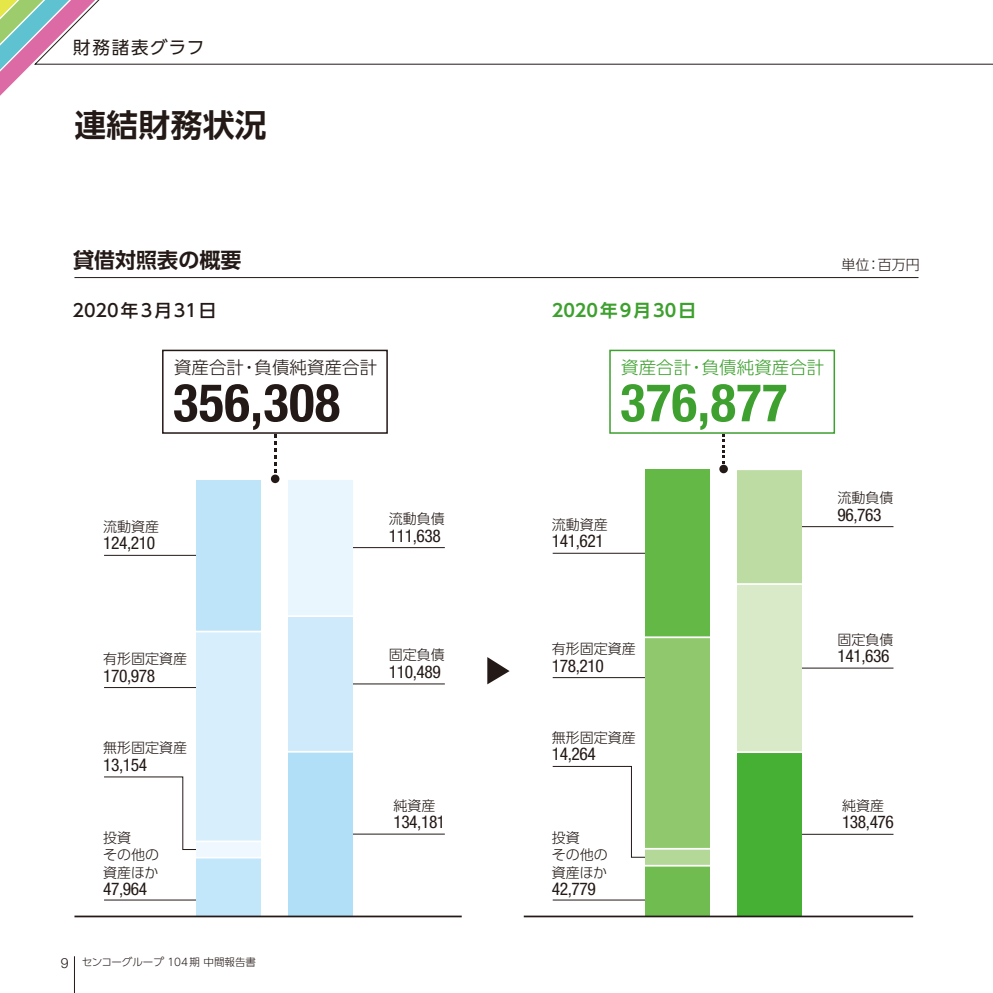
<style>
.page{position:relative;width:993px;height:993px;background:#fff}
.page>*{position:absolute;margin:0;border:0;box-sizing:border-box;transform-origin:0 0}
.t1{font:700 condensed 52.5px "Helvetica Neue LT Std";letter-spacing:.01em;color:#3ea02f}
.t2{font:700 condensed 52.5px "Helvetica Neue LT Std";letter-spacing:.01em;color:#231916}
.t3{font:700 31.5px "UD Shin Go Pro De";letter-spacing:.02em;color:#231916}
.t4{font:700 21px "UD Shin Go Pro De";color:#231916}
.t5{font:condensed 17.5px "Helvetica Neue LT Std";letter-spacing:-.025em;color:#231916}
.t6{font:300 17.5px "UD Shin Go Pro";color:#3ea02f}
.t7{font:300 17.5px "UD Shin Go Pro";color:#231916}
.t8{font:500 17.5px "UD Shin Go Pro";letter-spacing:.11em;color:#231916}
.t9{font:700 17.5px "UD Shin Go Pro De";letter-spacing:.115em;color:#3ea02f}
.t10{font:17.5px "UD Shin Go Pro";letter-spacing:.09em;color:#231916}
.t11{font:300 14px/17.5px "UD Shin Go Pro";color:#231916}
.t12{font:300 10.5px "UD Shin Go Pro";color:#231916}
.s1{font-family:"Helvetica Neue LT Std";font-size:14px}
</style>
<div class="page">
<hr style="left:74px;top:277px;width:844px;height:1px;background:#231916">
<hr style="left:104px;top:899px;width:96px;height:1px;background:#231916">
<hr style="left:348px;top:547px;width:96px;height:1px;background:#231916">
<hr style="left:348px;top:683px;width:96px;height:1px;background:#231916">
<hr style="left:348px;top:833px;width:96px;height:1px;background:#231916">
<div style="left:609px;top:349px;width:225px;height:84px;border:2px solid #3ea02f"></div>
<hr style="left:104px;top:555px;width:96px;height:1px;background:#231916">
<hr style="left:104px;top:687px;width:96px;height:1px;background:#231916">
<svg style="left:104px;top:776px;width:93px;height:74px"></svg>
<svg style="left:487px;top:657px;width:22px;height:27px"></svg>
<hr style="left:552px;top:899px;width:97px;height:1px;background:#231916">
<svg style="left:722px;top:434px;width:2px;height:29px"></svg>
<div style="left:719px;top:464px;width:8px;height:9px;background:#231916;border-radius:50%"></div>
<svg style="left:274px;top:434px;width:2px;height:39px"></svg>
<div style="left:271px;top:474px;width:8px;height:9px;background:#231916;border-radius:50%"></div>
<hr style="left:796px;top:526px;width:97px;height:1px;background:#231916">
<hr style="left:796px;top:667px;width:97px;height:1px;background:#231916">
<hr style="left:796px;top:833px;width:97px;height:1px;background:#231916">
<hr style="left:552px;top:552px;width:97px;height:1px;background:#231916">
<hr style="left:552px;top:677px;width:97px;height:1px;background:#231916">
<svg style="left:552px;top:765px;width:93px;height:92px"></svg>
<div style="left:645px;top:848px;width:64px;height:17px;background:#b4d898"></div>
<div style="left:645px;top:469px;width:64px;height:168px;background:#64b846"></div>
<div style="left:645px;top:637px;width:64px;height:211px;background:#90c86d"></div>
<div style="left:645px;top:865px;width:64px;height:51px;background:#70bc50"></div>
<div style="left:737px;top:469px;width:64px;height:115px;background:#bcdca3"></div>
<div style="left:737px;top:584px;width:64px;height:167px;background:#d8eac8"></div>
<div style="left:737px;top:751px;width:64px;height:165px;background:#46b035"></div>
<hr style="left:523px;top:915px;width:389px;height:2px;background:#231916">
<div style="left:288px;top:479px;width:65px;height:137px;background:#eaf6fd"></div>
<div style="left:288px;top:616px;width:65px;height:135px;background:#cfebfb"></div>
<div style="left:288px;top:751px;width:65px;height:165px;background:#b1dff8"></div>
<div style="left:197px;top:479px;width:64px;height:152px;background:#bee4f9"></div>
<div style="left:197px;top:631px;width:64px;height:210px;background:#d7eefc"></div>
<div style="left:197px;top:841px;width:64px;height:16px;background:#eef8fe"></div>
<div style="left:197px;top:857px;width:64px;height:59px;background:#c2e6fa"></div>
<hr style="left:74px;top:915px;width:387px;height:2px;background:#231916">
<hr style="left:194px;top:856px;width:69px;height:2px;background:#fff">
<hr style="left:194px;top:840px;width:69px;height:2px;background:#fff">
<hr style="left:194px;top:630px;width:69px;height:2px;background:#fff">
<hr style="left:194px;top:478px;width:69px;height:2px;background:#fff">
<hr style="left:286px;top:615px;width:69px;height:1px;background:#fff">
<hr style="left:286px;top:478px;width:69px;height:2px;background:#fff">
<hr style="left:286px;top:750px;width:69px;height:2px;background:#fff">
<hr style="left:642px;top:847px;width:70px;height:2px;background:#fff">
<hr style="left:642px;top:636px;width:70px;height:2px;background:#fff">
<hr style="left:734px;top:583px;width:70px;height:1px;background:#fff">
<hr style="left:734px;top:468px;width:70px;height:2px;background:#fff">
<hr style="left:734px;top:751px;width:70px;height:1px;background:#fff">
<hr style="left:642px;top:864px;width:70px;height:2px;background:#fff">
<div style="left:162px;top:349px;width:226px;height:84px;border:2px solid #231916"></div>
<svg style="left:0;top:0;width:110px;height:96px"></svg>
<svg style="left:34px;top:0;width:958px;height:64px"></svg>
<hr style="left:74px;top:955px;width:1px;height:37px;background:#231916">
<p class="t10" style="left:73px;top:33px;width:133px">財務諸表グラフ</p>
<h2 class="t3" style="left:74px;top:99px;width:194px">連結財務状況</h2>
<p class="t4" style="left:73px;top:243px;width:170px">貸借対照表の概要</p>
<p class="t11" style="left:841px;top:255px;width:80px">単位：百万円</p>
<p class="t8" style="left:72px;top:296px;width:145px">2020年3月31日</p>
<p class="t9" style="left:551px;top:296px;width:145px">2020年9月30日</p>
<p class="t7" style="left:174px;top:353px;width:204px">資産合計・負債純資産合計</p>
<h1 class="t2" style="left:173px;top:370px;width:168px">356,308</h1>
<p class="t11" style="left:103px;top:517px;width:57px">流動資産</p>
<p class="t5" style="left:103px;top:533px;width:53px">124,210</p>
<p class="t11" style="left:389px;top:509px;width:57px">流動負債</p>
<p class="t5" style="left:389px;top:525px;width:53px">111,638</p>
<p class="t11" style="left:103px;top:649px;width:85px">有形固定資産</p>
<p class="t5" style="left:103px;top:665px;width:53px">170,978</p>
<p class="t11" style="left:103px;top:738px;width:85px">無形固定資産</p>
<p class="t5" style="left:103px;top:754px;width:46px">13,154</p>
<p class="t11" style="left:103px;top:827px;width:57px">投資<br>その他の資産ほか</p>
<p class="t5" style="left:103px;top:878px;width:46px">47,964</p>
<p class="t12" style="left:61px;top:952px;width:197px"><span class="s1">9</span> センコーグループ 104期 中間報告書</p>
<p class="t11" style="left:389px;top:645px;width:57px">固定負債</p>
<p class="t5" style="left:389px;top:661px;width:53px">110,489</p>
<p class="t11" style="left:393px;top:795px;width:43px">純資産</p>
<p class="t5" style="left:393px;top:811px;width:53px">134,181</p>
<p class="t6" style="left:621px;top:353px;width:204px">資産合計・負債純資産合計</p>
<h1 class="t1" style="left:620px;top:370px;width:168px">376,877</h1>
<p class="t11" style="left:551px;top:515px;width:57px">流動資産</p>
<p class="t5" style="left:551px;top:530px;width:53px">141,621</p>
<p class="t11" style="left:837px;top:488px;width:57px">流動負債</p>
<p class="t5" style="left:837px;top:504px;width:46px">96,763</p>
<p class="t11" style="left:551px;top:639px;width:85px">有形固定資産</p>
<p class="t5" style="left:551px;top:655px;width:53px">178,210</p>
<p class="t11" style="left:551px;top:728px;width:85px">無形固定資産</p>
<p class="t5" style="left:551px;top:743px;width:46px">14,264</p>
<p class="t11" style="left:551px;top:827px;width:57px">投資<br>その他の資産ほか</p>
<p class="t5" style="left:551px;top:878px;width:46px">42,779</p>
<p class="t11" style="left:837px;top:629px;width:57px">固定負債</p>
<p class="t5" style="left:837px;top:645px;width:53px">141,636</p>
<p class="t11" style="left:841px;top:795px;width:43px">純資産</p>
<p class="t5" style="left:841px;top:811px;width:53px">138,476</p>
</div>
